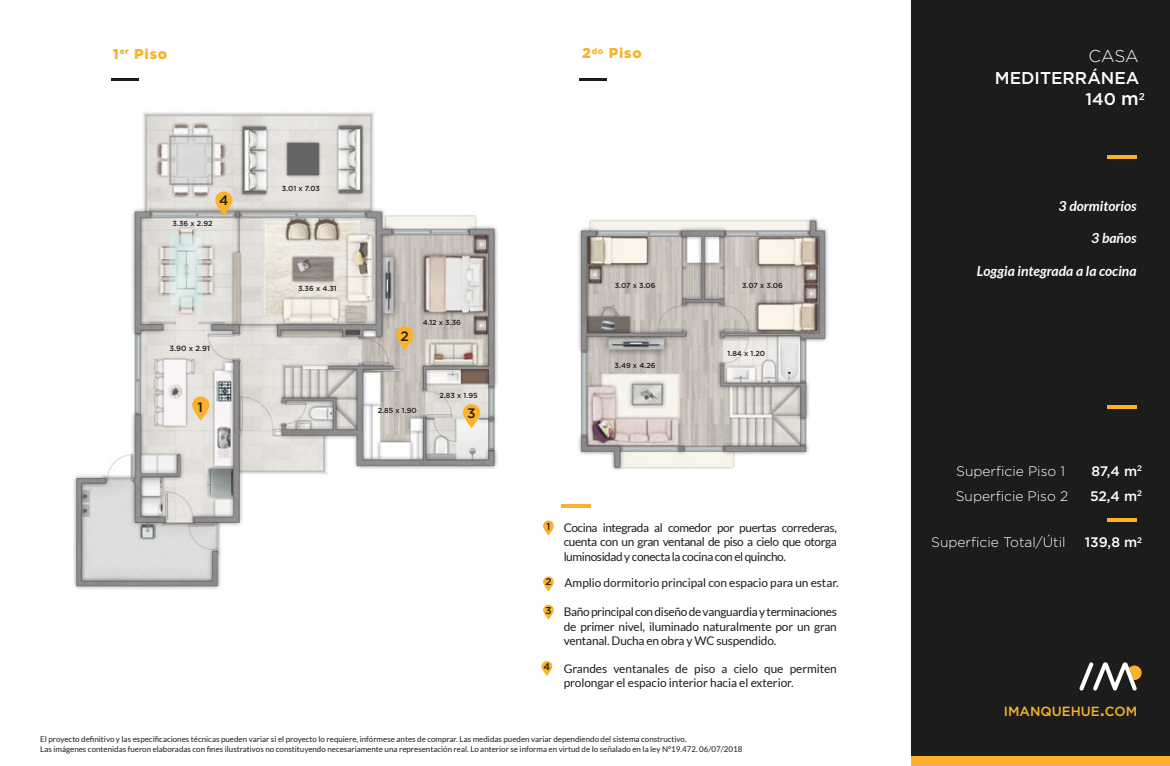
<style>
.page{position:relative;width:1170px;height:766px;background:#fff}
.page>*{position:absolute;margin:0;border:0;box-sizing:border-box;transform-origin:0 0}
.t1{font:500 17.12px "Gotham";color:#fff}
.t2{font:300 17.12px "Gotham";color:#fff}
.t3{font:500 17px "Gotham";color:#fff}
.t4{font:900 14.25px "Gotham";letter-spacing:.06em;color:#f9b229}
.t5{font:italic 700 13.88px "Lato";color:#fff}
.t6{font:300 13.75px "Gotham";color:#fff}
.t7{font:500 13.75px/25.1px "Gotham";letter-spacing:-.005em;color:#fff}
.t8{font:500 13.75px "Gotham";color:#1c1c1b}
.t9{font:500 13.25px "Gotham";color:#f9b229}
.t10{font:11.88px/14.2px "Lato";letter-spacing:-.005em;color:#1c1c1b;text-align:justify}
.t11{font:500 9.88px "Gotham";color:#1c1c1b}
.t12{font:900 8.38px "Gotham";color:#f9b229}
.t13{font:8px/10px "Lato";color:#1c1c1b}
.t14{font:500 7.5px "Gotham";color:#1c1c1b}
.t15{font:500 7.25px "Gotham";color:#1c1c1b}
.s1{font-size:14.25px}
.s2{font-size:18.5px}
.s3{font-size:19px}
</style>
<div class="page">
<img style="left:73px;top:112px;width:425px;height:477px">
<img style="left:578px;top:218px;width:250px;height:253px">
<svg style="left:543px;top:520px;width:11px;height:15px"></svg>
<svg style="left:543px;top:576px;width:11px;height:15px"></svg>
<svg style="left:543px;top:604px;width:11px;height:15px"></svg>
<svg style="left:541px;top:660px;width:11px;height:16px"></svg>
<hr style="left:561px;top:504px;width:29px;height:3px;background:#f9b229">
<div style="left:911px;top:0;width:258px;height:765px;background:#1c1c1b"></div>
<div style="left:911px;top:756px;width:258px;height:9px;background:#f9b229"></div>
<svg style="left:1079px;top:662px;width:62px;height:28px"></svg>
<hr style="left:1107px;top:155px;width:29px;height:3px;background:#f9b229">
<hr style="left:1107px;top:405px;width:29px;height:3px;background:#f9b229">
<hr style="left:1107px;top:519px;width:29px;height:3px;background:#f9b229">
<svg style="left:463px;top:404px;width:17px;height:24px"></svg>
<svg style="left:215px;top:191px;width:17px;height:24px"></svg>
<svg style="left:396px;top:326px;width:17px;height:24px"></svg>
<svg style="left:192px;top:396px;width:17px;height:24px"></svg>
<hr style="left:579px;top:78px;width:28px;height:3px;background:#1c1c1b">
<hr style="left:111px;top:78px;width:27px;height:3px;background:#1c1c1b">
<p class="t12" style="left:582px;top:46px;width:23px"><span class="s1">2</span>do</p>
<p class="t4" style="left:113px;top:45px;width:56px">1<sup>er</sup> Piso</p>
<p class="t4" style="left:608px;top:45px;width:35px">Piso</p>
<p class="t8" style="left:219px;top:192px;width:11px">4</p>
<p class="t15" style="left:172px;top:219px;width:41px">3.36 x 2.92</p>
<p class="t14" style="left:170px;top:343px;width:42px">3.90 x 2.91</p>
<p class="t8" style="left:197px;top:399px;width:7px">1</p>
<p class="t15" style="left:282px;top:184px;width:40px">3.01 x 7.03</p>
<p class="t15" style="left:298px;top:283px;width:40px">3.36 x 4.31</p>
<p class="t8" style="left:400px;top:328px;width:10px">2</p>
<p class="t15" style="left:423px;top:317px;width:40px">4.12 x 3.36</p>
<p class="t15" style="left:439px;top:390px;width:40px">2.83 x 1.95</p>
<p class="t15" style="left:378px;top:405px;width:41px">2.85 x 1.90</p>
<p class="t8" style="left:467px;top:405px;width:10px">3</p>
<p class="t15" style="left:614px;top:280px;width:42px">3.07 x 3.06</p>
<p class="t15" style="left:742px;top:280px;width:42px">3.07 x 3.06</p>
<p class="t15" style="left:614px;top:360px;width:42px">3.49 x 4.26</p>
<p class="t15" style="left:727px;top:348px;width:39px">1.84 x 1.20</p>
<p class="t11" style="left:546px;top:520px;width:5px">1</p>
<p class="t10" style="left:563px;top:520px;width:275px">Cocina integrada al comedor por puertas correderas, cuenta con un gran ventanal de piso a cielo que otorga luminosidad y conecta la cocina con el quincho.</p>
<p class="t11" style="left:545px;top:576px;width:8px">2</p>
<p class="t11" style="left:545px;top:605px;width:8px">3</p>
<p class="t10" style="left:564px;top:575px;width:276px">Amplio dormitorio principal con espacio para un estar.</p>
<p class="t10" style="left:563px;top:604px;width:275px">Baño principal con diseño de vanguardia y terminaciones de primer nivel, iluminado naturalmente por un gran ventanal. Ducha en obra y WC suspendido.</p>
<p class="t11" style="left:543px;top:661px;width:8px">4</p>
<p class="t10" style="left:563px;top:661px;width:275px">Grandes ventanales de piso a cielo que permiten prolongar el espacio interior hacia el exterior.</p>
<p class="t13" style="left:40px;top:733px;width:703px">El proyecto definitivo y las especificaciones técnicas pueden variar si el proyecto lo requiere, infórmese antes de comprar. Las medidas pueden variar dependiendo del sistema constructivo.<br>Las imágenes contenidas fueron elaboradas con fines ilustrativos no constituyendo necesariamente una representación real. Lo anterior se informa en virtud de lo señalado en la ley N°19.472. 06/07/2018</p>
<h1 class="t2" style="left:1088px;top:47px;width:52px">CASA</h1>
<h1 class="t1" style="left:994px;top:67px;width:146px">MEDITERRÁNEA</h1>
<h2 class="t3" style="left:1085px;top:88px;width:61px">140 <span class="s2">m</span><sup>2</sup></h2>
<p class="t5" style="left:1058px;top:198px;width:79px">3 dormitorios</p>
<p class="t5" style="left:1091px;top:230px;width:47px">3 baños</p>
<p class="t5" style="left:976px;top:262px;width:161px">Loggia integrada a la cocina</p>
<p class="t6" style="left:956px;top:463px;width:110px">Superficie Piso 1</p>
<p class="t6" style="left:955px;top:488px;width:114px">Superficie Piso 2</p>
<p class="t6" style="left:931px;top:535px;width:136px">Superficie Total/Útil</p>
<p class="t7" style="left:1089px;top:458px;width:54px">87,4 m<sup>2<br></sup>52,4 m<sup>2</sup></p>
<p class="t7" style="left:1084px;top:529px;width:59px">139,8 m<sup>2</sup></p>
<p class="t9" style="left:1003px;top:702px;width:135px">IMANQUEHUE<span class="s3">.</span>COM</p>
</div>
